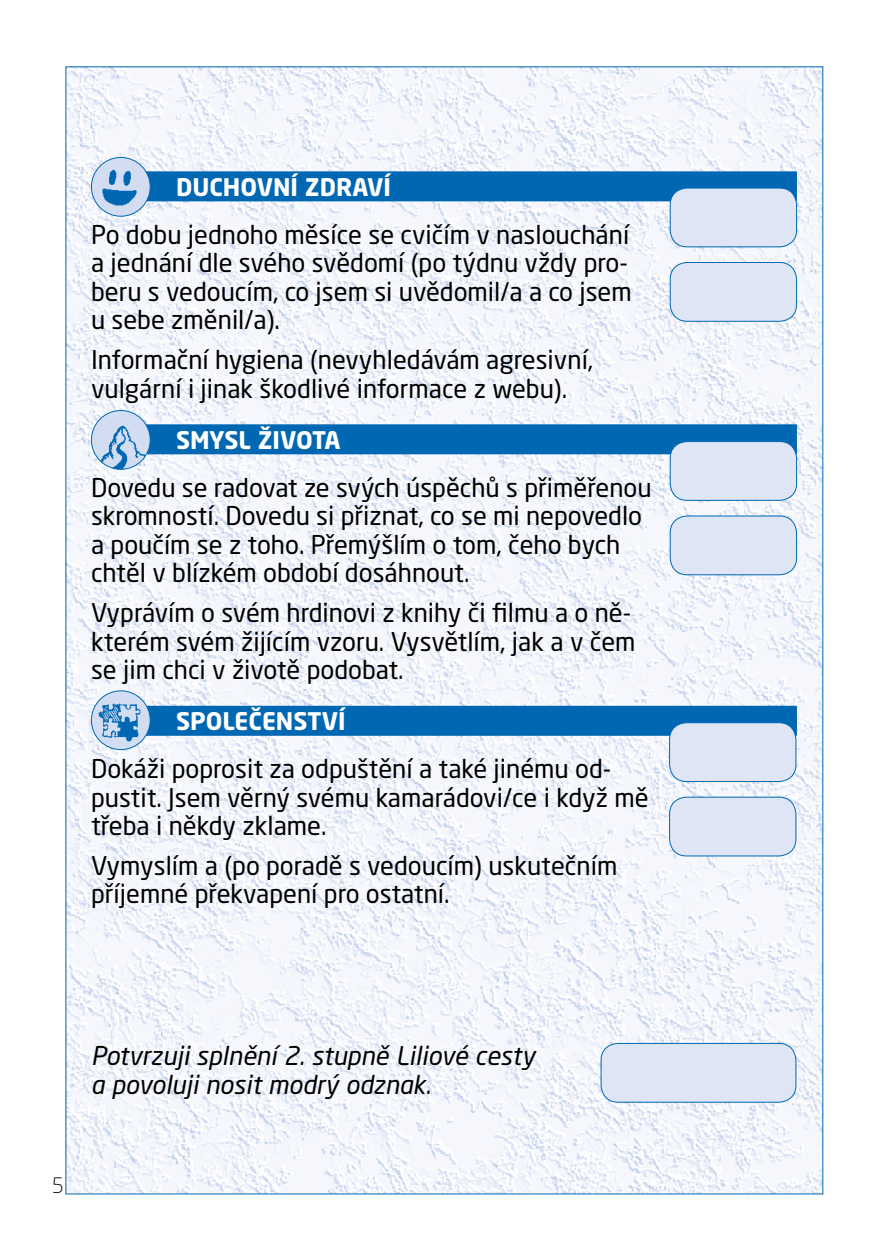
<style>
.page{position:relative;width:893px;height:1259px;background:#fff}
.page>*{position:absolute;margin:0;border:0;box-sizing:border-box;transform-origin:0 0}
.t1{font:25.5px/28.5px "Neo Sans Pro";color:#000}
.t2{font:italic 25.5px/28.5px "Neo Sans Pro";color:#000}
.t3{font:700 24px "Neo Sans Pro";color:#fff}
.t4{font:300 21px "Neo Sans Pro";color:#000}
</style>
<div class="page">
<img style="left:68px;top:68px;width:753px;height:1124px">
<div style="left:117px;top:171px;width:680px;height:30px;background:#0067b2"></div>
<div style="left:117px;top:424px;width:680px;height:30px;background:#0067b2"></div>
<div style="left:117px;top:706px;width:680px;height:30px;background:#0067b2"></div>
<svg style="left:91px;top:410px;width:59px;height:59px"></svg>
<img style="left:91px;top:415px;width:59px;height:54px">
<div style="left:91px;top:410px;width:60px;height:60px;border:1px solid #0067b2;border-radius:50%"></div>
<div style="left:601px;top:1043px;width:195px;height:59px;background:#dee6f5;border-radius:17px"></div>
<div style="left:601px;top:1043px;width:195px;height:59px;border:1px solid #0067b2;border-radius:17px"></div>
<img style="left:91px;top:691px;width:59px;height:58px;border-radius:29px">
<div style="left:91px;top:690px;width:60px;height:60px;border:1px solid #0067b2;border-radius:50%"></div>
<div style="left:670px;top:188px;width:126px;height:59px;background:#dee6f5;border-radius:17px"></div>
<div style="left:670px;top:188px;width:127px;height:59px;border:1px solid #0067b2;border-radius:17px"></div>
<div style="left:670px;top:262px;width:126px;height:59px;background:#dee6f5;border-radius:17px"></div>
<div style="left:670px;top:262px;width:127px;height:60px;border:1px solid #0067b2;border-radius:17px"></div>
<div style="left:670px;top:441px;width:126px;height:59px;background:#dee6f5;border-radius:17px"></div>
<div style="left:670px;top:441px;width:127px;height:60px;border:1px solid #0067b2;border-radius:17px"></div>
<div style="left:670px;top:516px;width:126px;height:59px;background:#dee6f5;border-radius:17px"></div>
<div style="left:670px;top:515px;width:127px;height:60px;border:1px solid #0067b2;border-radius:17px"></div>
<div style="left:670px;top:722px;width:126px;height:59px;background:#dee6f5;border-radius:17px"></div>
<div style="left:669px;top:722px;width:127px;height:60px;border:1px solid #0067b2;border-radius:17px"></div>
<div style="left:670px;top:797px;width:126px;height:59px;background:#dee6f5;border-radius:17px"></div>
<div style="left:669px;top:797px;width:127px;height:59px;border:1px solid #0067b2;border-radius:17px"></div>
<img style="left:91px;top:157px;width:59px;height:57px">
<div style="left:91px;top:157px;width:60px;height:60px;border:1px solid #0067b2;border-radius:50%"></div>
<p class="t3" style="left:176px;top:171px;width:216px">DUCHOVNÍ ZDRAVÍ</p>
<p class="t1" style="left:91px;top:220px;width:542px">Po dobu jednoho měsíce se cvičím v naslouchání a jednání dle svého svědomí (po týdnu vždy pro&shy;beru s vedoucím, co jsem si uvědomil/a a co jsem u sebe změnil/a).</p>
<p class="t1" style="left:91px;top:345px;width:504px">Informační hygiena (nevyhledávám agresivní, vulgární i jinak škodlivé informace z webu).</p>
<p class="t3" style="left:176px;top:424px;width:166px">SMYSL ŽIVOTA</p>
<p class="t1" style="left:91px;top:473px;width:562px">Dovedu se radovat ze svých úspěchů s přiměřenou skromností. Dovedu si přiznat, co se mi nepovedlo a poučím se z toho. Přemýšlím o tom, čeho bych chtěl v blízkém období dosáhnout.</p>
<p class="t1" style="left:91px;top:598px;width:546px">Vyprávím o svém hrdinovi z knihy či filmu a o ně&shy;kterém svém žijícím vzoru. Vysvětlím, jak a v čem se jim chci v životě podobat.</p>
<p class="t3" style="left:176px;top:706px;width:171px">SPOLEČENSTVÍ</p>
<p class="t1" style="left:91px;top:754px;width:559px">Dokáži poprosit za odpuštění a také jinému od&shy;pustit. Jsem věrný svému kamarádovi/ce i když mě třeba i někdy zklame.</p>
<p class="t1" style="left:91px;top:851px;width:528px">Vymyslím a (po poradě s vedoucím) uskutečním příjemné překvapení pro ostatní.</p>
<p class="t2" style="left:91px;top:1041px;width:445px">Potvrzuji splnění 2. stupně Liliové cesty a povoluji nosit modrý odznak.</p>
<p class="t4" style="left:52px;top:1172px;width:14px">5</p>
</div>
